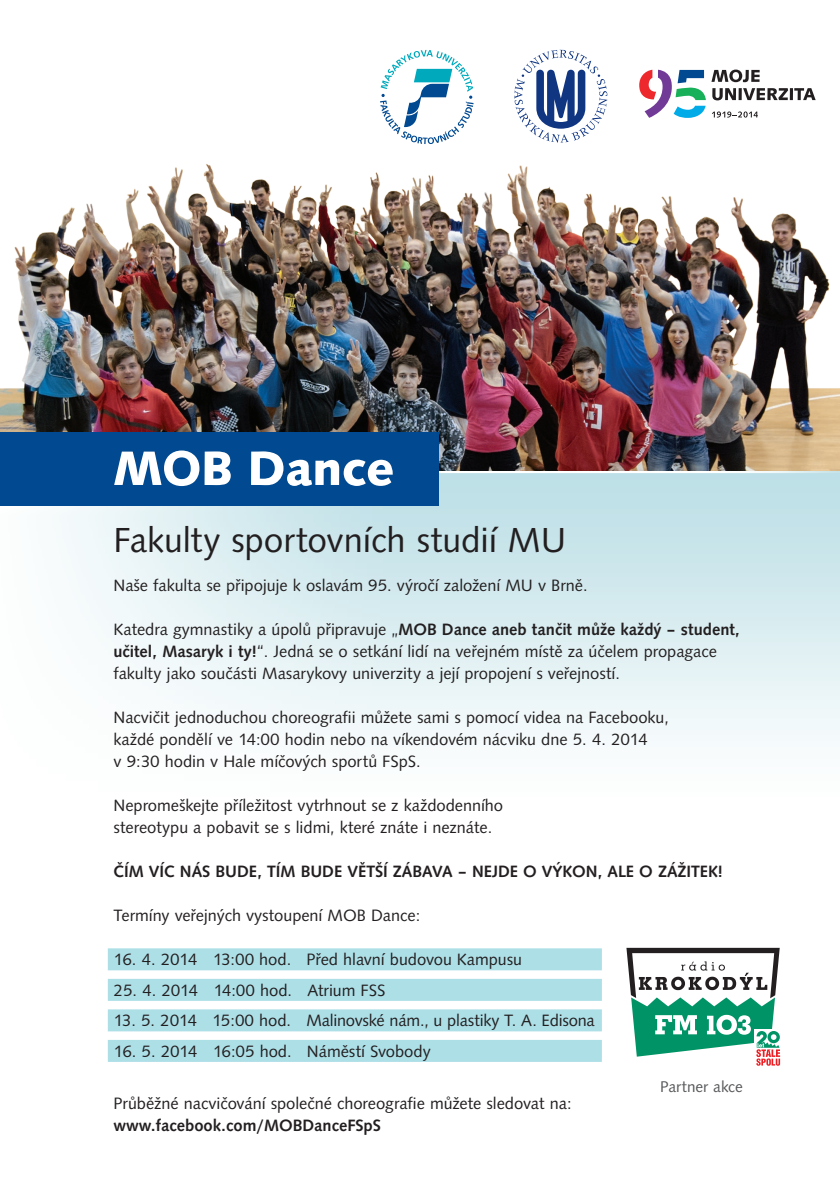
<style>
.page{position:relative;width:840px;height:1191px;background:#fff}
.page>*{position:absolute;margin:0;border:0;box-sizing:border-box;transform-origin:0 0}
.Nadpis_I{font:700 50px "Syntax TOT";color:#fff}
.Nadpis_II{font:36px "Syntax TOT";color:#231f20}
.Běžný_odstavec{font:17px/22px "Syntax TOT";color:#231f20}
.Podbarvený_řádek{font:17px "Syntax TOT";color:#231f20}
.Běžný_odstavec-2{font:500 17px "Syntax TOT";color:#231f20}
.t1{font:16px "Syntax TOT";color:#57585a}
.s1{font-weight:500}
</style>
<div class="page">
<img style="left:59px;top:49px;width:780px;height:1013px">
<img style="left:0;top:61px;width:839px;height:409px">
<div style="left:0;top:432px;width:438px;height:74px;background:#014990"></div>
<svg style="left:380px;top:50px;width:93px;height:94px"></svg>
<svg style="left:514px;top:50px;width:93px;height:93px"></svg>
<svg style="left:639px;top:70px;width:66px;height:48px"></svg>
<svg style="left:711px;top:70px;width:48px;height:12px"></svg>
<svg style="left:712px;top:88px;width:103px;height:12px"></svg>
<svg style="left:711px;top:111px;width:46px;height:7px"></svg>
<div style="left:108px;top:948px;width:493px;height:22px;background:#addfe7"></div>
<div style="left:108px;top:979px;width:493px;height:22px;background:#addfe7"></div>
<div style="left:108px;top:1009px;width:493px;height:22px;background:#addfe7"></div>
<div style="left:108px;top:1040px;width:493px;height:22px;background:#addfe7"></div>
<svg style="left:619px;top:941px;width:163px;height:125px"></svg>
<p class="Nadpis_I" style="left:113px;top:438px;width:282px">MOB Dance</p>
<p class="Nadpis_II" style="left:113px;top:520px;width:454px">Fakulty sportovních studií MU</p>
<p class="Běžný_odstavec" style="left:113px;top:575px;width:475px">Naše fakulta se připojuje k oslavám 95. výročí založení MU v Brně.</p>
<p class="Běžný_odstavec" style="left:113px;top:619px;width:627px">Katedra gymnastiky a úpolů připravuje „<span class="s1">MOB Dance aneb tančit může každý – student, učitel, Masaryk i ty!</span>“. Jedná se o setkání lidí na veřejném místě za účelem propagace fakulty jako součásti Masarykovy univerzity a její propojení s veřejností.</p>
<p class="Běžný_odstavec" style="left:113px;top:707px;width:556px">Nacvičit jednoduchou choreografii můžete sami s pomocí videa na Facebooku,</p>
<p class="Běžný_odstavec" style="left:113px;top:729px;width:535px">každé pondělí ve 14:00 hodin nebo na víkendovém nácviku dne 5. 4. 2014</p>
<p class="Běžný_odstavec" style="left:113px;top:751px;width:308px">v 9:30 hodin v Hale míčových sportů FSpS.</p>
<p class="Běžný_odstavec" style="left:113px;top:795px;width:391px">Nepromeškejte příležitost vytrhnout se z každodenního</p>
<p class="Běžný_odstavec" style="left:113px;top:817px;width:380px">stereotypu a pobavit se s lidmi, které znáte i neznáte.</p>
<p class="Běžný_odstavec-2" style="left:113px;top:861px;width:610px">ČÍM VÍC NÁS BUDE, TÍM BUDE VĚTŠÍ ZÁBAVA – NEJDE O VÝKON, ALE O ZÁŽITEK!</p>
<p class="Běžný_odstavec" style="left:113px;top:905px;width:308px">Termíny veřejných vystoupení MOB Dance:</p>
<p class="Podbarvený_řádek" style="left:113px;top:950px;width:409px">16. 4. 2014 13:00 hod. Před hlavní budovou Kampusu</p>
<p class="Podbarvený_řádek" style="left:113px;top:980px;width:273px">25. 4. 2014 14:00 hod. Atrium FSS</p>
<p class="Podbarvený_řádek" style="left:113px;top:1011px;width:482px">13. 5. 2014 15:00 hod. Malinovské nám., u plastiky T. A. Edisona</p>
<p class="Podbarvený_řádek" style="left:113px;top:1041px;width:318px">16. 5. 2014 16:05 hod. Náměstí Svobody</p>
<p class="Běžný_odstavec" style="left:113px;top:1093px;width:459px">Průběžné nacvičování společné choreografie můžete sledovat na:</p>
<p class="Běžný_odstavec-2" style="left:113px;top:1115px;width:269px">www.facebook.com/MOBDanceFSpS</p>
<p class="t1" style="left:659px;top:1077px;width:84px">Partner akce</p>
</div>
